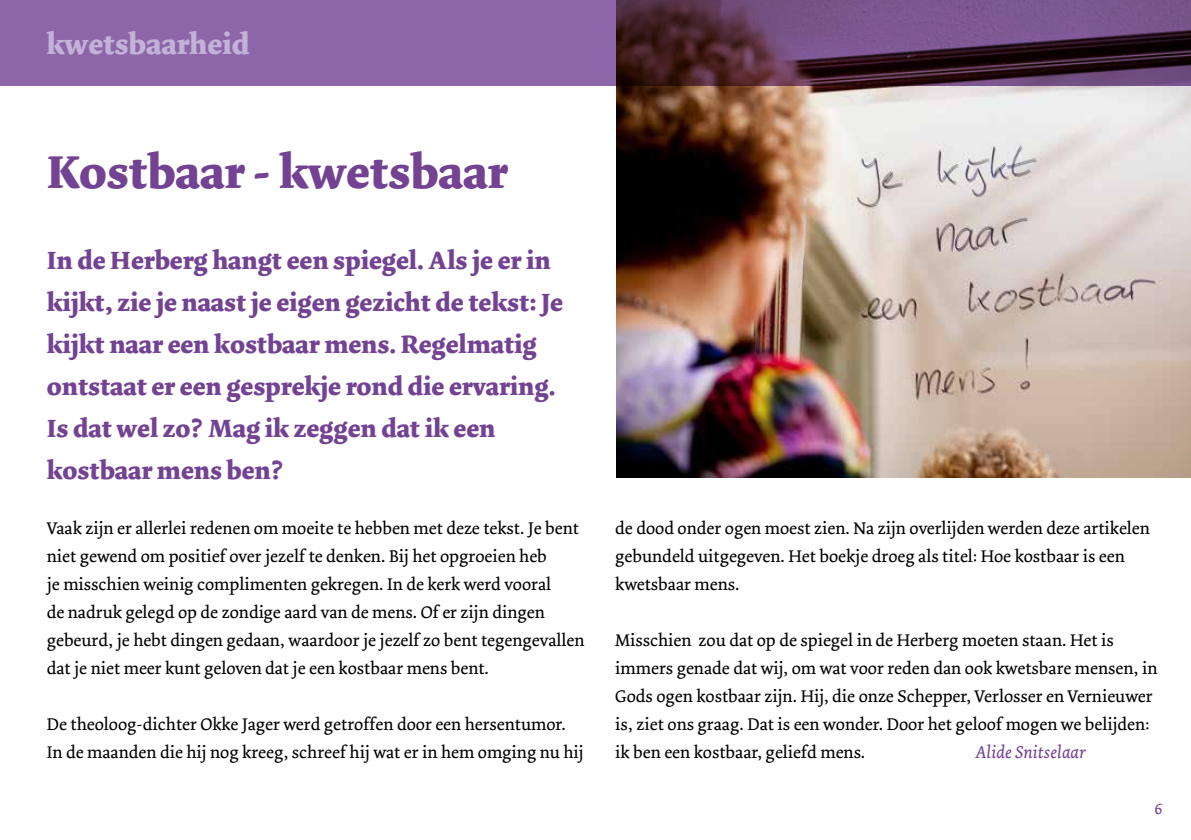
<style>
.page{position:relative;width:1191px;height:840px;background:#fff}
.page>*{position:absolute;margin:0;border:0;box-sizing:border-box;transform-origin:0 0}
.t1{font:700 48px "Dolly";color:#734293}
.t2{font:700 30px "Dolly";color:#c3b2d7}
.t3{font:700 26px/42px "Dolly";color:#734293}
.t4{font:italic 18px "Dolly";color:#734293}
.t5{font:17.8px/28px "Dolly";color:#000}
.t6{font:16px "Dolly";color:#734293}
</style>
<div class="page">
<img style="left:616px;top:85px;width:575px;height:392px">
<svg style="left:0;top:0;width:1191px;height:85px;background:#724e7f"></svg>
<h2 class="t2" style="left:46px;top:26px;width:205px">kwetsbaarheid</h2>
<h1 class="t1" style="left:47px;top:142px;width:462px">Kostbaar - kwetsbaar</h1>
<h3 class="t3" style="left:47px;top:239px;width:517px">In de Herberg hangt een spiegel. Als je er in kijkt, zie je naast je eigen gezicht de tekst: Je kijkt naar een kostbaar mens. Regelmatig ontstaat er een gesprekje rond die ervaring.<br>Is dat wel zo? Mag ik zeggen dat ik een kostbaar mens ben?</h3>
<p class="t5" style="left:47px;top:514px;width:539px">Vaak zijn er allerlei redenen om moeite te hebben met deze tekst. Je bent niet gewend om positief over jezelf te denken. Bij het opgroeien heb<br>je misschien weinig complimenten gekregen. In de kerk werd vooral<br>de nadruk gelegd op de zondige aard van de mens. Of er zijn dingen gebeurd, je hebt dingen gedaan, waardoor je jezelf zo bent tegengevallen dat je niet meer kunt geloven dat je een kostbaar mens bent.</p>
<p class="t5" style="left:47px;top:709px;width:538px">De theoloog-dichter Okke Jager werd getroffen door een hersentumor.<br>In de maanden die hij nog kreeg, schreef hij wat er in hem omging nu hij</p>
<p class="t5" style="left:615px;top:513px;width:536px">de dood onder ogen moest zien. Na zijn overlijden werden deze artikelen gebundeld uitgegeven. Het boekje droeg als titel: Hoe kostbaar is een kwetsbaar mens.</p>
<p class="t5" style="left:615px;top:625px;width:543px">Misschien zou dat op de spiegel in de Herberg moeten staan. Het is immers genade dat wij, om wat voor reden dan ook kwetsbare mensen, in Gods ogen kostbaar zijn. Hij, die onze Schepper, Verlosser en Vernieuwer is, ziet ons graag. Dat is een wonder. Door het geloof mogen we belijden: ik ben een kostbaar, geliefd mens.</p>
<p class="t4" style="left:975px;top:740px;width:112px">Alide Snitselaar</p>
<p class="t6" style="left:1154px;top:798px;width:10px">6</p>
</div>
